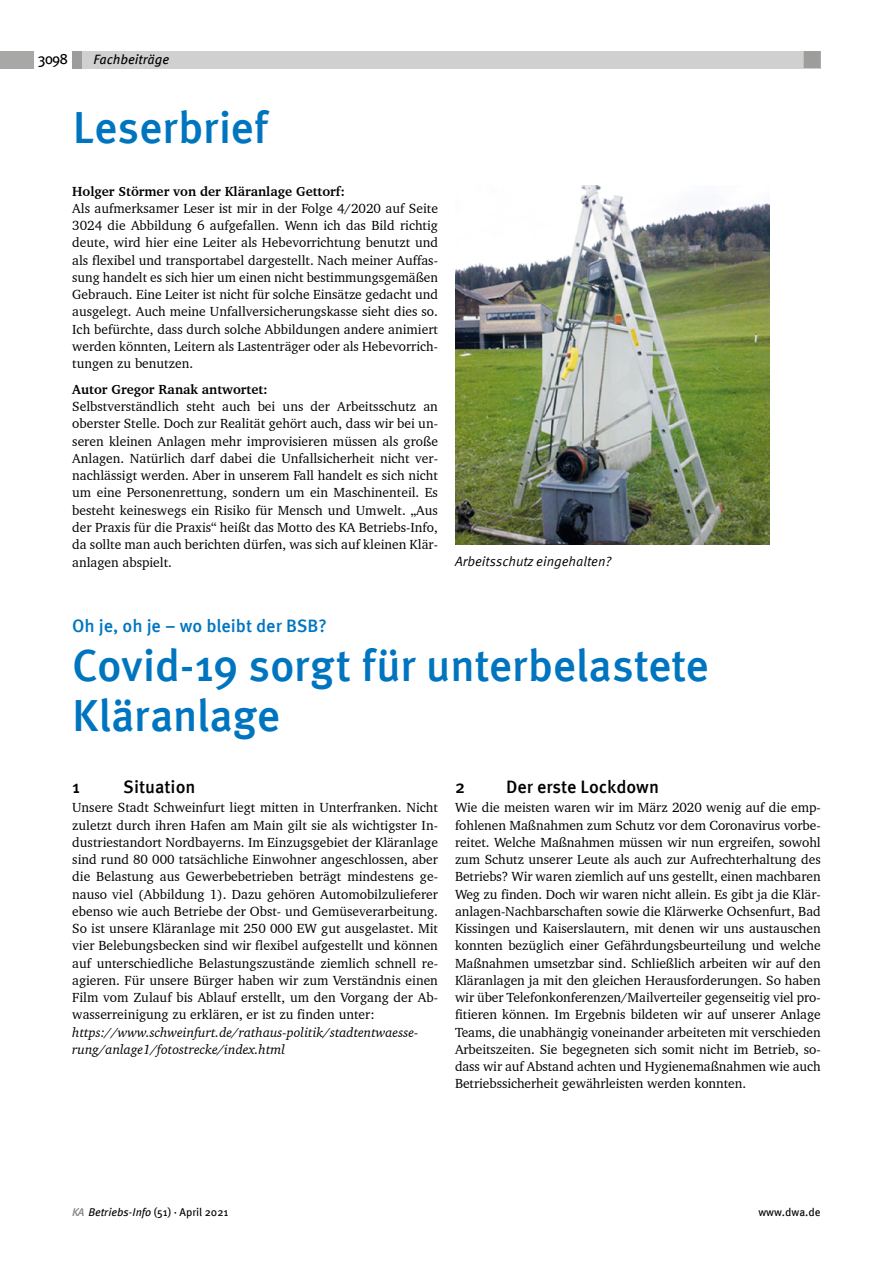
<style>
.page{position:relative;width:893px;height:1263px;background:#fff}
.page>*{position:absolute;margin:0;border:0;box-sizing:border-box;transform-origin:0 0}
.t1{font:500 45px/49.5px "Meta Pro";letter-spacing:-.01em;color:#0075bf}
.t2{font:500 18px "Meta Pro";color:#000}
.t3{font:500 18px "Meta Pro";letter-spacing:-.005em;color:#0075bf}
.t4{font:15px "Meta Pro";color:#000}
.t5{font:13.5px/17.2px "Charter BT";color:#000;text-align:justify}
.t6{font:italic 13.5px/17.2px "Charter BT";color:#000}
.t7{font:700 13.5px "Charter BT";color:#000}
.t8{font:italic 13.5px "Meta Pro";color:#000}
.t9{font:italic 13.5px "Meta Pro";color:#000}
.t10{font:11.25px "Meta Pro";color:#000}
.s1{font-weight:500;font-style:italic;color:#878787}
.s2{font-style:italic}
</style>
<div class="page">
<div style="left:72px;top:51px;width:11px;height:17px;background:#9d9d9c"></div>
<div style="left:106px;top:51px;width:715px;height:17px;background:#d0d0d0"></div>
<div style="left:804px;top:51px;width:17px;height:17px;background:#9d9d9c"></div>
<div style="left:0;top:51px;width:34px;height:17px;background:#a8a8a7"></div>
<div style="left:83px;top:51px;width:170px;height:17px;background:#d0d0d0"></div>
<img style="left:455px;top:185px;width:315px;height:359px">
<p class="t4" style="left:38px;top:47px;width:32px">3098</p>
<p class="t9" style="left:94px;top:49px;width:77px">Fachbeiträge</p>
<h1 class="t1" style="left:73px;top:100px;width:196px">Leserbrief</h1>
<p class="t7" style="left:72px;top:183px;width:274px">Holger Störmer von der Kläranlage Gettorf:</p>
<p class="t5" style="left:72px;top:199px;width:367px">Als aufmerksamer Leser ist mir in der Folge 4/2020 auf Seite 3024 die Abbildung 6 aufgefallen. Wenn ich das Bild richtig deute, wird hier eine Leiter als Hebevorrichtung benutzt und als flexibel und transportabel dargestellt. Nach meiner Auffas&shy;sung handelt es sich hier um einen nicht bestimmungsgemäßen Gebrauch. Eine Leiter ist nicht für solche Einsätze gedacht und ausgelegt. Auch meine Unfallversicherungskasse sieht dies so.<br>Ich befürchte, dass durch solche Abbildungen andere animiert werden könnten, Leitern als Lastenträger oder als Hebevorrich&shy;tungen zu benutzen.</p>
<p class="t7" style="left:72px;top:381px;width:197px">Autor Gregor Ranak antwortet:</p>
<p class="t5" style="left:72px;top:398px;width:367px">Selbstverständlich steht auch bei uns der Arbeitsschutz an oberster Stelle. Doch zur Realität gehört auch, dass wir bei un&shy;seren kleinen Anlagen mehr improvisieren müssen als große Anlagen. Natürlich darf dabei die Unfallsicherheit nicht ver&shy;nachlässigt werden. Aber in unserem Fall handelt es sich nicht um eine Personenrettung, sondern um ein Maschinenteil. Es besteht keineswegs ein Risiko für Mensch und Umwelt. „Aus der Praxis für die Praxis“ heißt das Motto des KA Betriebs-Info, da sollte man auch berichten dürfen, was sich auf kleinen Klär&shy;anlagen abspielt.</p>
<p class="t8" style="left:455px;top:551px;width:158px">Arbeitsschutz eingehalten?</p>
<h2 class="t3" style="left:72px;top:612px;width:256px">Oh je, oh je – wo bleibt der BSB?</h2>
<h1 class="t1" style="left:72px;top:638px;width:638px">Covid-19 sorgt für unterbelastete<br>Kläranlage</h1>
<h2 class="t2" style="left:72px;top:773px;width:9px">1</h2>
<h2 class="t2" style="left:123px;top:773px;width:74px">Situation</h2>
<p class="t5" style="left:72px;top:799px;width:367px">Unsere Stadt Schweinfurt liegt mitten in Unterfranken. Nicht zuletzt durch ihren Hafen am Main gilt sie als wichtigster In&shy;dustriestandort Nordbayerns. Im Einzugsgebiet der Kläranlage sind rund 80 000 tatsächliche Einwohner angeschlossen, aber die Belastung aus Gewerbebetrieben beträgt mindestens ge&shy;nauso viel (Abbildung 1). Dazu gehören Automobilzulieferer ebenso wie auch Betriebe der Obst- und Gemüseverarbeitung.<br>So ist unsere Kläranlage mit 250 000 EW gut ausgelastet. Mit vier Belebungsbecken sind wir flexibel aufgestellt und können auf unterschiedliche Belastungszustände ziemlich schnell re&shy;agieren. Für unsere Bürger haben wir zum Verständnis einen Film vom Zulauf bis Ablauf erstellt, um den Vorgang der Ab&shy;wasserreinigung zu erklären, er ist zu finden unter:</p>
<p class="t6" style="left:72px;top:1023px;width:348px">https://www.schweinfurt.de/rathaus-politik/stadtentwaesse&shy;rung/anlage1/fotostrecke/index.html</p>
<h2 class="t2" style="left:455px;top:773px;width:12px">2</h2>
<h2 class="t2" style="left:506px;top:773px;width:154px">Der erste Lockdown</h2>
<p class="t5" style="left:455px;top:799px;width:367px">Wie die meisten waren wir im März 2020 wenig auf die emp&shy;fohlenen Maßnahmen zum Schutz vor dem Coronavirus vorbe&shy;reitet. Welche Maßnahmen müssen wir nun ergreifen, sowohl zum Schutz unserer Leute als auch zur Aufrechterhaltung des Betriebs? Wir waren ziemlich auf uns gestellt, einen machbaren Weg zu finden. Doch wir waren nicht allein. Es gibt ja die Klär&shy;anlagen-Nachbarschaften sowie die Klärwerke Ochsenfurt, Bad Kissingen und Kaiserslautern, mit denen wir uns austauschen konnten bezüglich einer Gefährdungsbeurteilung und welche Maßnahmen umsetzbar sind. Schließlich arbeiten wir auf den Kläranlagen ja mit den gleichen Herausforderungen. So haben wir über Telefonkonferenzen/Mailverteiler gegenseitig viel pro&shy;fitieren können. Im Ergebnis bildeten wir auf unserer Anlage Teams, die unabhängig voneinander arbeiteten mit verschieden Arbeitszeiten. Sie begegneten sich somit nicht im Betrieb, so&shy;dass wir auf Abstand achten und Hygienemaßnahmen wie auch Betriebssicherheit gewährleisten werden konnten.</p>
<p class="t10" style="left:72px;top:1204px;width:158px"><span class="s1">KA</span> <span class="s2">Betriebs-Info</span> (51) · April 2021</p>
<p class="t10" style="left:758px;top:1204px;width:64px">www.dwa.de</p>
</div>
